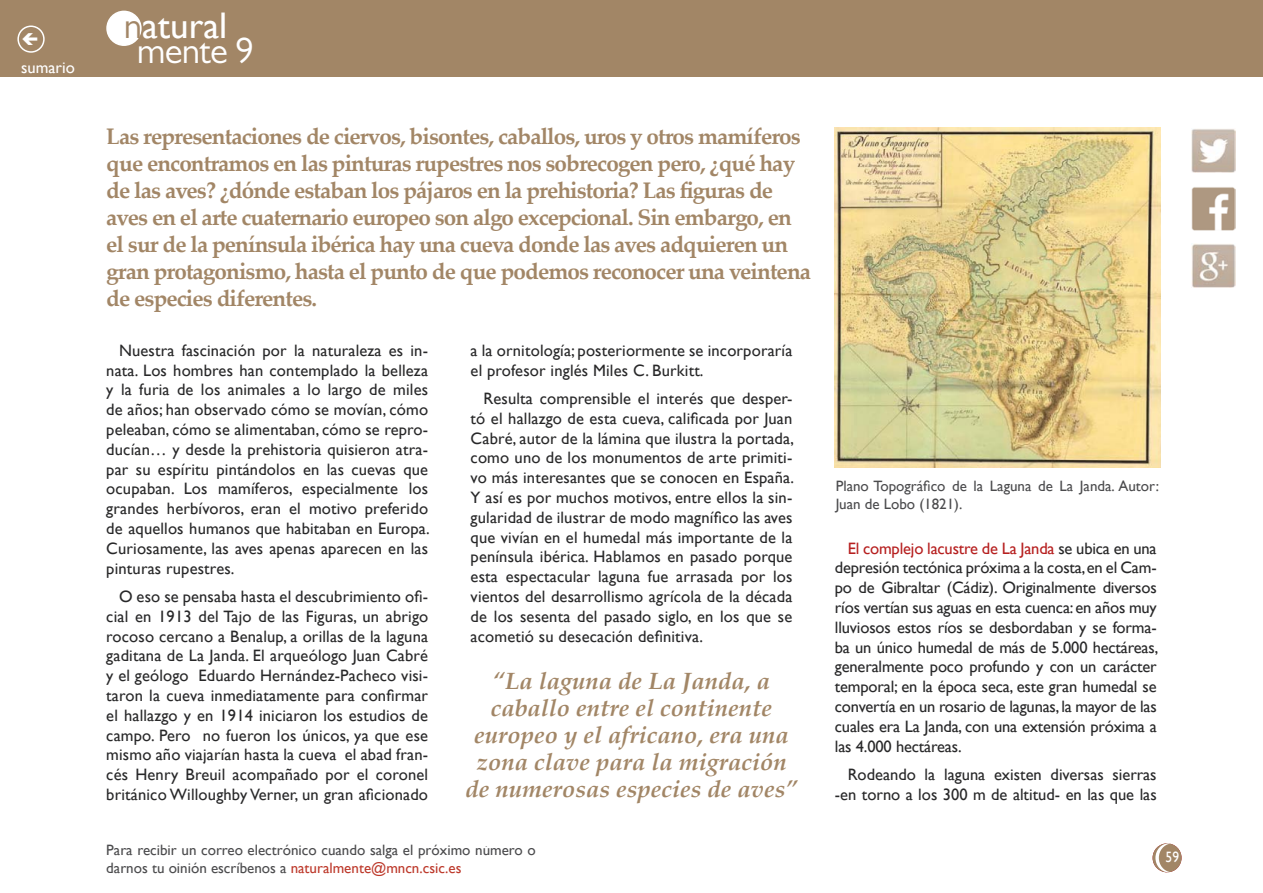
<style>
.page{position:relative;width:1263px;height:893px;background:#fff}
.page>*{position:absolute;margin:0;border:0;box-sizing:border-box;transform-origin:0 0}
.t1{font:37.05px "Gill Sans";color:#fff}
.t2{font:37.05px "Gill Sans MT Pro";letter-spacing:-.02em;color:#fff}
.t3{font:italic 700 24px/27px "Palatino";color:#a28666;text-align:center}
.t4{font:700 22.5px/27px "Palatino Linotype";letter-spacing:-.04em;color:#a28666}
.t5{font:16.5px/19.8px "Gill Sans";letter-spacing:.01em;color:#282829;text-align:justify}
.t6{font:16.5px "Gill Sans";color:#fff}
.t7{font:15px/18px "Gill Sans";color:#4b4b4d}
.t8{font:15px "Gill Sans";color:#fff;scale:.9 1}
.s1{font-family:"Gill Sans MT Pro";color:#a28666}
.s2{color:#b61f1f}
.s3{color:#bd392b}
</style>
<div class="page">
<img style="left:1191px;top:187px;width:44px;height:43px">
<img style="left:1191px;top:129px;width:44px;height:44px">
<img style="left:1191px;top:244px;width:44px;height:44px">
<div style="left:1153px;top:844px;width:28px;height:28px;background:#a28666;border-radius:50%"></div>
<div style="left:1152px;top:843px;width:29px;height:29px;border:2px solid #a28666;border-radius:50%"></div>
<div style="left:0;top:0;width:1263px;height:77px;background:#a28666"></div>
<div style="left:107px;top:11px;width:34px;height:34px;background:#fff;border-radius:50%"></div>
<div style="left:106px;top:11px;width:36px;height:35px;border:2px solid #fff;border-radius:50%"></div>
<svg style="left:1155px;top:843px;width:16px;height:29px"></svg>
<div style="left:17px;top:26px;width:28px;height:27px;border:2px solid #fff;border-radius:50%"></div>
<img style="left:835px;top:128px;width:326px;height:340px">
<p class="t6" style="left:21px;top:58px;width:55px">sumario</p>
<h1 class="t1" style="left:124px;top:4px;width:105px"><span class="s1">n</span>atural</h1>
<h1 class="t2" style="left:137px;top:28px;width:119px">mente 9</h1>
<p class="t4" style="left:106px;top:122px;width:706px">Las representaciones de ciervos, bisontes, caballos, uros y otros mamíferos que encontramos en las pinturas rupestres nos sobrecogen pero, ¿qué hay de las aves? ¿dónde estaban los pájaros en la prehistoria? Las figuras de aves en el arte cuaternario europeo son algo excepcional. Sin embargo, en el sur de la península ibérica hay una cueva donde las aves adquieren un gran protagonismo, hasta el punto de que podemos reconocer una veintena de especies diferentes.</p>
<p class="t5" style="left:106px;top:341px;width:325px;text-indent:13px">Nuestra fascinación por la naturaleza es in&shy;nata. Los hombres han contemplado la belleza y la furia de los animales a lo largo de miles de años; han observado cómo se movían, cómo peleaban, cómo se alimentaban, cómo se repro&shy;ducían… y desde la prehistoria quisieron atra&shy;par su espíritu pintándolos en las cuevas que ocupaban. Los mamíferos, especialmente los grandes herbívoros, eran el motivo preferido de aquellos humanos que habitaban en Europa.<br>Curiosamente, las aves apenas aparecen en las pinturas rupestres.</p>
<p class="t5" style="left:106px;top:587px;width:323px;text-indent:13px">O eso se pensaba hasta el descubrimiento ofi&shy;cial en 1913 del Tajo de las Figuras, un abrigo rocoso cercano a Benalup, a orillas de la laguna gaditana de La Janda. El arqueólogo Juan Cabré y el geólogo Eduardo Hernández-Pacheco visi&shy;taron la cueva inmediatamente para confirmar el hallazgo y en 1914 iniciaron los estudios de campo. Pero no fueron los únicos, ya que ese mismo año viajarían hasta la cueva el abad fran&shy;cés Henry Breuil acompañado por el coronel británico Willoughby Verner, un gran aficionado</p>
<p class="t5" style="left:471px;top:341px;width:323px">a la ornitología; posteriormente se incorporaría el profesor inglés Miles C. Burkitt.</p>
<p class="t5" style="left:471px;top:389px;width:325px;text-indent:13px">Resulta comprensible el interés que desper&shy;tó el hallazgo de esta cueva, calificada por Juan Cabré, autor de la lámina que ilustra la portada, como uno de los monumentos de arte primiti&shy;vo más interesantes que se conocen en España.<br>Y así es por muchos motivos, entre ellos la sin&shy;gularidad de ilustrar de modo magnífico las aves que vivían en el humedal más importante de la península ibérica. Hablamos en pasado porque esta espectacular laguna fue arrasada por los vientos del desarrollismo agrícola de la década de los sesenta del pasado siglo, en los que se acometió su desecación definitiva.</p>
<h2 class="t3" style="left:465px;top:667px;width:333px">“La laguna de La Janda, a caballo entre el continente europeo y el africano, era una zona clave para la migración de numerosas especies de aves”</h2>
<p class="t7" style="left:836px;top:477px;width:325px">Plano Topográfico de la Laguna de La Janda. Autor:<br>Juan de Lobo (1821).</p>
<p class="t5" style="left:835px;top:538px;width:325px;text-indent:13px"><span class="s2">El complejo lacustre de La Janda</span> se ubica en una depresión tectónica próxima a la costa, en el Cam&shy;po de Gibraltar (Cádiz). Originalmente diversos ríos vertían sus aguas en esta cuenca: en años muy lluviosos estos ríos se desbordaban y se forma&shy;ba un único humedal de más de 5.000 hectáreas, generalmente poco profundo y con un carácter temporal; en la época seca, este gran humedal se convertía en un rosario de lagunas, la mayor de las cuales era La Janda, con una extensión próxima a las 4.000 hectáreas.</p>
<p class="t5" style="left:835px;top:765px;width:323px;text-align:right">Rodeando la laguna existen diversas sierras -en torno a los 300 m de altitud- en las que las</p>
<p class="t7" style="left:106px;top:842px;width:431px">Para recibir un correo electrónico cuando salga el próximo número o darnos tu oinión escríbenos a <span class="s3">naturalmente@mncn.csic.es</span></p>
<p class="t8" style="left:1165px;top:849px;width:16px">59</p>
</div>
